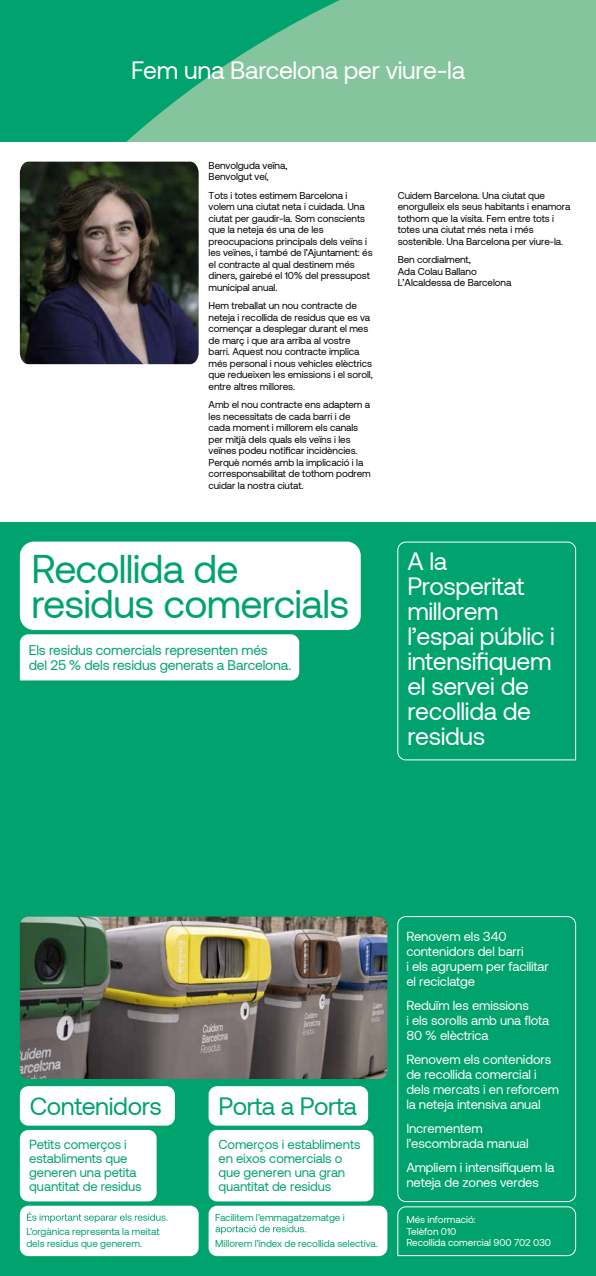
<style>
.page{position:relative;width:596px;height:1276px;background:#fff}
.page>*{position:absolute;margin:0;border:0;box-sizing:border-box;transform-origin:0 0}
.t1{font:40px/35px "Aeonik";letter-spacing:-.02em;color:#00a36d}
.t2{font:25px/25px "Aeonik";letter-spacing:-.015em;color:#fff}
.t3{font:25px "Aeonik";letter-spacing:-.02em;color:#00a36d}
.t4{font:14px/15px "Aeonik";letter-spacing:-.01em;color:#00a36d}
.t5{font:13.1px/15px "Aeonik";letter-spacing:-.01em;color:#fff}
.t6{font:13.1px/14px "Aeonik";letter-spacing:-.01em;color:#00a36d}
.t7{font:10px/11.5px "Aeonik";letter-spacing:-.01em;color:#010101}
.t8{font:10px/11.5px "Aeonik";color:#00a36d}
.t9{font:10px/11.5px "Aeonik";letter-spacing:-.005em;color:#fff}
</style>
<div class="page">
<div style="left:0;top:901px;width:595px;height:375px;background:#00a36d"></div>
<div style="left:208px;top:1086px;width:160px;height:39px;background:#fff;border-radius:9px"></div>
<svg style="left:0;top:0;width:595px;height:142px;background:#52b88b"></svg>
<div style="left:0;top:522px;width:595px;height:379px;background:#00a36d"></div>
<svg style="left:397px;top:1206px;width:178px;height:50px"></svg>
<div style="left:20px;top:634px;width:279px;height:46px;background:#fff"></div>
<div style="left:20px;top:541px;width:340px;height:89px;background:#fff;border-radius:14px"></div>
<div style="left:208px;top:1130px;width:165px;height:71px;background:#fff;border-radius:9px"></div>
<div style="left:208px;top:1205px;width:179px;height:51px;background:#fff;border-radius:9px"></div>
<svg style="left:215px;top:1225px;width:91px;height:9px"></svg>
<div style="left:20px;top:1130px;width:136px;height:71px;background:#fff;border-radius:9px"></div>
<div style="left:20px;top:1205px;width:178px;height:51px;background:#fff;border-radius:9px"></div>
<svg style="left:27px;top:1211px;width:140px;height:11px"></svg>
<div style="left:20px;top:1086px;width:155px;height:39px;background:#fff;border-radius:9px"></div>
<svg style="left:397px;top:541px;width:178px;height:219px"></svg>
<img style="left:20px;top:162px;width:178px;height:202px">
<svg style="left:397px;top:916px;width:178px;height:286px"></svg>
<img style="left:20px;top:916px;width:367px;height:163px">
<h2 class="t2" style="left:131px;top:58px;width:335px">Fem una Barcelona per viure-la</h2>
<p class="t7" style="left:208px;top:159px;width:80px">Benvolguda veïna,<br>Benvolgut veí,</p>
<p class="t7" style="left:208px;top:189px;width:165px">Tots i totes estimem Barcelona i volem una ciutat neta i cuidada. Una ciutat per gaudir-la. Som conscients que la neteja és una de les preocupacions principals dels veïns i les veïnes, i també de l’Ajuntament: és el contracte al qual destinem més diners, gairebé el 10% del pressupost municipal anual.</p>
<p class="t7" style="left:208px;top:300px;width:165px">Hem treballat un nou contracte de neteja i recollida de residus que es va començar a desplegar durant el mes de març i que ara arriba al vostre barri. Aquest nou contracte implica més personal i nous vehicles elèctrics que redueixen les emissions i el soroll, entre altres millores.</p>
<p class="t7" style="left:208px;top:399px;width:163px">Amb el nou contracte ens adaptem a les necessitats de cada barri i de cada moment i millorem els canals per mitjà dels quals els veïns i les veïnes podeu notificar incidències.<br>Perquè només amb la implicació i la corresponsabilitat de tothom podrem cuidar la nostra ciutat.</p>
<p class="t7" style="left:397px;top:189px;width:174px">Cuidem Barcelona. Una ciutat que enorgulleix els seus habitants i enamora tothom que la visita. Fem entre tots i totes una ciutat més neta i més sostenible. Una Barcelona per viure-la.</p>
<p class="t7" style="left:397px;top:254px;width:115px">Ben cordialment,<br>Ada Colau Ballano<br>L’Alcaldessa de Barcelona</p>
<h1 class="t1" style="left:31px;top:551px;width:319px">Recollida de residus comercials</h1>
<h3 class="t4" style="left:29px;top:642px;width:264px">Els residus comercials representen més<br>del 25 % dels residus generats a Barcelona.</h3>
<h2 class="t2" style="left:407px;top:549px;width:149px">A la<br>Prosperitat millorem l’espai públic i intensifiquem el servei de recollida de residus</h2>
<h2 class="t3" style="left:30px;top:1092px;width:134px">Contenidors</h2>
<h2 class="t3" style="left:218px;top:1092px;width:140px">Porta a Porta</h2>
<h3 class="t6" style="left:29px;top:1137px;width:114px">Petits comerços i establiments que generen una petita quantitat de residus</h3>
<h3 class="t6" style="left:218px;top:1137px;width:143px">Comerços i establiments en eixos comercials o que generen una gran quantitat de residus</h3>
<p class="t8" style="left:26px;top:1226px;width:135px">L’orgànica representa la meitat dels residus que generem.</p>
<p class="t8" style="left:215px;top:1211px;width:131px">Facilitem l’emmagatzematge i</p>
<p class="t8" style="left:215px;top:1237px;width:164px">Millorem l’índex de recollida selectiva.</p>
<h3 class="t5" style="left:406px;top:929px;width:144px">Renovem els 340 contenidors del barri<br>i els agrupem per facilitar el reciclatge</h3>
<h3 class="t5" style="left:406px;top:998px;width:144px">Reduïm les emissions<br>i els sorolls amb una flota<br>80 % elèctrica</h3>
<h3 class="t5" style="left:406px;top:1052px;width:154px">Renovem els contenidors de recollida comercial i dels mercats i en reforcem la neteja intensiva anual</h3>
<h3 class="t5" style="left:406px;top:1121px;width:124px">Incrementem l’escombrada manual</h3>
<h3 class="t5" style="left:406px;top:1160px;width:150px">Ampliem i intensifiquem la neteja de zones verdes</h3>
<p class="t9" style="left:406px;top:1214px;width:146px">Més informació:<br>Telèfon 010<br>Recollida comercial 900 702 030</p>
</div>
